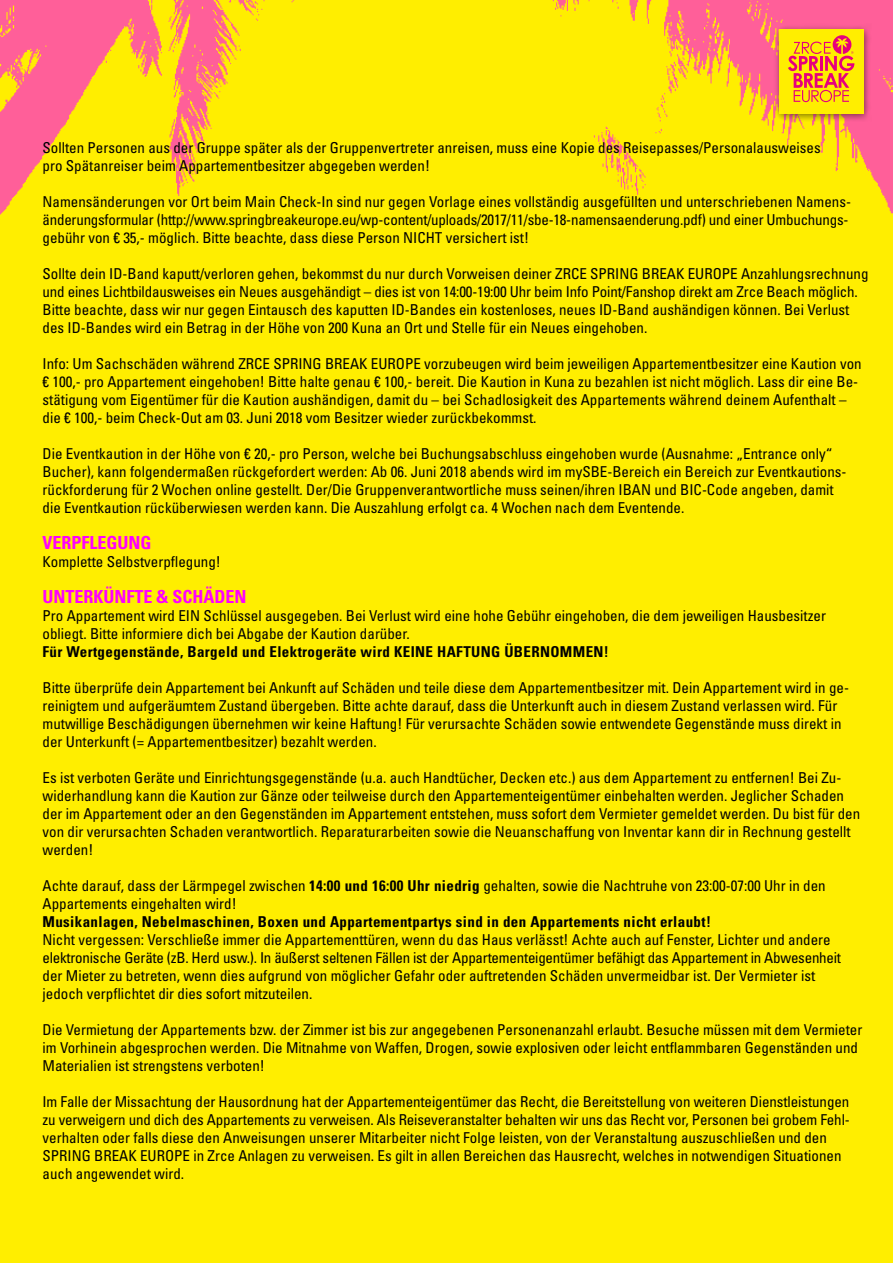
<style>
.page{position:relative;width:893px;height:1263px;background:#fe0}
.page>*{position:absolute;margin:0;border:0;box-sizing:border-box;transform-origin:0 0}
.t1{font:700 condensed 18px "Univers LT Std";color:#f0f}
.t2{font:condensed 15px "Univers LT Std";color:#000}
.t3{font:700 condensed 15px "Univers LT Std";letter-spacing:.025em;color:#000}
.s1{font-weight:700}
</style>
<div class="page">
<img style="left:0;top:0;width:893px;height:215px">
<div style="left:773px;top:24px;width:99px;height:98px;background:#000;opacity:.5"></div>
<div style="left:779px;top:30px;width:84px;height:84px;background:#fe0"></div>
<svg style="left:788px;top:35px;width:66px;height:67px"></svg>
<p class="t2" style="left:43px;top:138px;width:780px">Sollten Personen aus der Gruppe später als der Gruppenvertreter anreisen, muss eine Kopie des Reisepasses/Personalausweises</p>
<p class="t2" style="left:43px;top:156px;width:389px">pro Spätanreiser beim Appartementbesitzer abgegeben werden!</p>
<p class="t2" style="left:43px;top:192px;width:810px">Namensänderungen vor Ort beim Main Check-In sind nur gegen Vorlage eines vollständig ausgefüllten und unterschriebenen Namens-</p>
<p class="t2" style="left:43px;top:210px;width:807px">änderungsformular (http://www.springbreakeurope.eu/wp-content/uploads/2017/11/sbe-18-namensaenderung.pdf) und einer Umbuchungs-</p>
<p class="t2" style="left:43px;top:228px;width:488px">gebühr von € 35,- möglich. Bitte beachte, dass diese Person NICHT versichert ist!</p>
<p class="t2" style="left:43px;top:264px;width:828px">Sollte dein ID-Band kaputt/verloren gehen, bekommst du nur durch Vorweisen deiner ZRCE SPRING BREAK EUROPE Anzahlungsrechnung</p>
<p class="t2" style="left:43px;top:282px;width:817px">und eines Lichtbildausweises ein Neues ausgehändigt – dies ist von 14:00-19:00 Uhr beim Info Point/Fanshop direkt am Zrce Beach möglich.</p>
<p class="t2" style="left:43px;top:300px;width:808px">Bitte beachte, dass wir nur gegen Eintausch des kaputten ID-Bandes ein kostenloses, neues ID-Band aushändigen können. Bei Verlust</p>
<p class="t2" style="left:43px;top:318px;width:606px">des ID-Bandes wird ein Betrag in der Höhe von 200 Kuna an Ort und Stelle für ein Neues eingehoben.</p>
<p class="t2" style="left:43px;top:354px;width:821px">Info: Um Sachschäden während ZRCE SPRING BREAK EUROPE vorzubeugen wird beim jeweiligen Appartementbesitzer eine Kaution von</p>
<p class="t2" style="left:43px;top:372px;width:817px">€ 100,- pro Appartement eingehoben! Bitte halte genau € 100,- bereit. Die Kaution in Kuna zu bezahlen ist nicht möglich. Lass dir eine Be-</p>
<p class="t2" style="left:43px;top:390px;width:806px">stätigung vom Eigentümer für die Kaution aushändigen, damit du – bei Schadlosigkeit des Appartements während deinem Aufenthalt –</p>
<p class="t2" style="left:43px;top:408px;width:495px">die € 100,- beim Check-Out am 03. Juni 2018 vom Besitzer wieder zurückbekommst.</p>
<p class="t2" style="left:43px;top:444px;width:791px">Die Eventkaution in der Höhe von € 20,- pro Person, welche bei Buchungsabschluss eingehoben wurde (Ausnahme: „Entrance only“</p>
<p class="t2" style="left:43px;top:462px;width:805px">Bucher), kann folgendermaßen rückgefordert werden: Ab 06. Juni 2018 abends wird im mySBE-Bereich ein Bereich zur Eventkautions-</p>
<p class="t2" style="left:43px;top:480px;width:793px">rückforderung für 2 Wochen online gestellt. Der/Die Gruppenverantwortliche muss seinen/ihren IBAN und BIC-Code angeben, damit</p>
<p class="t2" style="left:43px;top:498px;width:643px">die Eventkaution rücküberwiesen werden kann. Die Auszahlung erfolgt ca. 4 Wochen nach dem Eventende.</p>
<p class="t1" style="left:43px;top:531px;width:111px">VERPFLEGUNG</p>
<p class="t2" style="left:43px;top:552px;width:180px">Komplette Selbstverpflegung!</p>
<p class="t1" style="left:43px;top:585px;width:206px">UNTERKÜNFTE &amp; SCHÄDEN</p>
<p class="t2" style="left:43px;top:606px;width:785px">Pro Appartement wird EIN Schlüssel ausgegeben. Bei Verlust wird eine hohe Gebühr eingehoben, die dem jeweiligen Hausbesitzer</p>
<p class="t2" style="left:43px;top:624px;width:369px">obliegt. Bitte informiere dich bei Abgabe der Kaution darüber.</p>
<p class="t3" style="left:43px;top:642px;width:568px">Für Wertgegenstände, Bargeld und Elektrogeräte wird KEINE HAFTUNG ÜBERNOMMEN!</p>
<p class="t2" style="left:43px;top:678px;width:808px">Bitte überprüfe dein Appartement bei Ankunft auf Schäden und teile diese dem Appartementbesitzer mit. Dein Appartement wird in ge-</p>
<p class="t2" style="left:43px;top:696px;width:796px">reinigtem und aufgeräumtem Zustand übergeben. Bitte achte darauf, dass die Unterkunft auch in diesem Zustand verlassen wird. Für</p>
<p class="t2" style="left:43px;top:714px;width:800px">mutwillige Beschädigungen übernehmen wir keine Haftung! Für verursachte Schäden sowie entwendete Gegenstände muss direkt in</p>
<p class="t2" style="left:43px;top:732px;width:336px">der Unterkunft (= Appartementbesitzer) bezahlt werden.</p>
<p class="t2" style="left:43px;top:768px;width:800px">Es ist verboten Geräte und Einrichtungsgegenstände (u.a. auch Handtücher, Decken etc.) aus dem Appartement zu entfernen! Bei Zu-</p>
<p class="t2" style="left:43px;top:786px;width:803px">widerhandlung kann die Kaution zur Gänze oder teilweise durch den Appartementeigentümer einbehalten werden. Jeglicher Schaden</p>
<p class="t2" style="left:43px;top:804px;width:819px">der im Appartement oder an den Gegenständen im Appartement entstehen, muss sofort dem Vermieter gemeldet werden. Du bist für den</p>
<p class="t2" style="left:43px;top:822px;width:810px">von dir verursachten Schaden verantwortlich. Reparaturarbeiten sowie die Neuanschaffung von Inventar kann dir in Rechnung gestellt</p>
<p class="t2" style="left:43px;top:840px;width:52px">werden!</p>
<p class="t2" style="left:43px;top:876px;width:785px">Achte darauf, dass der Lärmpegel zwischen <span class="s1">14:00 und 16:00 Uhr niedrig</span> gehalten, sowie die Nachtruhe von 23:00-07:00 Uhr in den</p>
<p class="t2" style="left:43px;top:894px;width:196px">Appartements eingehalten wird!</p>
<p class="t3" style="left:43px;top:912px;width:670px">Musikanlagen, Nebelmaschinen, Boxen und Appartementpartys sind in den Appartements nicht erlaubt!</p>
<p class="t2" style="left:43px;top:930px;width:790px">Nicht vergessen: Verschließe immer die Appartementtüren, wenn du das Haus verlässt! Achte auch auf Fenster, Lichter und andere</p>
<p class="t2" style="left:43px;top:948px;width:800px">elektronische Geräte (zB. Herd usw.). In äußerst seltenen Fällen ist der Appartementeigentümer befähigt das Appartement in Abwesenheit</p>
<p class="t2" style="left:43px;top:966px;width:774px">der Mieter zu betreten, wenn dies aufgrund von möglicher Gefahr oder auftretenden Schäden unvermeidbar ist. Der Vermieter ist</p>
<p class="t2" style="left:43px;top:984px;width:271px">jedoch verpflichtet dir dies sofort mitzuteilen.</p>
<p class="t2" style="left:43px;top:1020px;width:821px">Die Vermietung der Appartements bzw. der Zimmer ist bis zur angegebenen Personenanzahl erlaubt. Besuche müssen mit dem Vermieter</p>
<p class="t2" style="left:43px;top:1038px;width:817px">im Vorhinein abgesprochen werden. Die Mitnahme von Waffen, Drogen, sowie explosiven oder leicht entflammbaren Gegenständen und</p>
<p class="t2" style="left:43px;top:1056px;width:224px">Materialien ist strengstens verboten!</p>
<p class="t2" style="left:43px;top:1092px;width:808px">Im Falle der Missachtung der Hausordnung hat der Appartementeigentümer das Recht, die Bereitstellung von weiteren Dienstleistungen</p>
<p class="t2" style="left:43px;top:1110px;width:809px">zu verweigern und dich des Appartements zu verweisen. Als Reiseveranstalter behalten wir uns das Recht vor, Personen bei grobem Fehl-</p>
<p class="t2" style="left:43px;top:1128px;width:786px">verhalten oder falls diese den Anweisungen unserer Mitarbeiter nicht Folge leisten, von der Veranstaltung auszuschließen und den</p>
<p class="t2" style="left:43px;top:1146px;width:801px">SPRING BREAK EUROPE in Zrce Anlagen zu verweisen. Es gilt in allen Bereichen das Hausrecht, welches in notwendigen Situationen</p>
<p class="t2" style="left:43px;top:1164px;width:143px">auch angewendet wird.</p>
</div>
